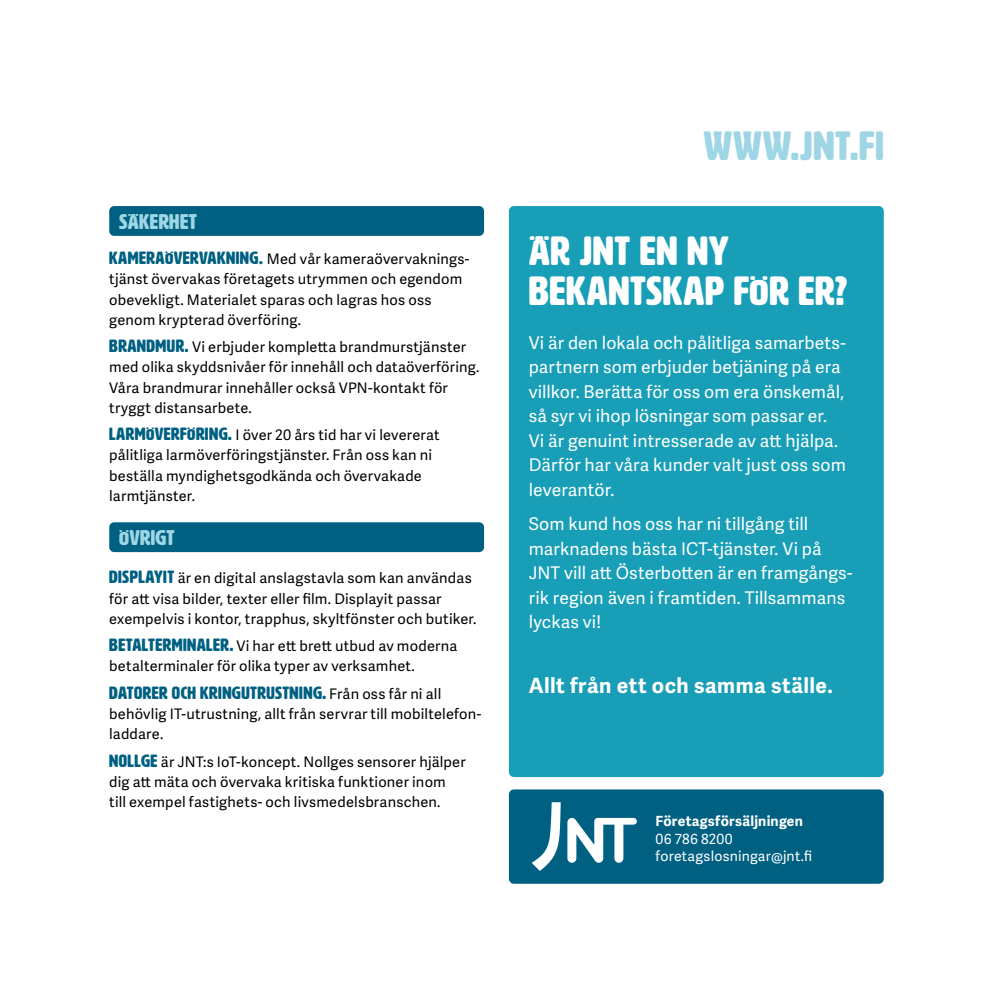
<style>
.page{position:relative;width:993px;height:993px;background:#fff}
.page>*{position:absolute;margin:0;border:0;box-sizing:border-box;transform-origin:0 0}
.t1{font:40.25px/40.2px "HWT Artz";letter-spacing:.015em;color:#fff}
.t2{font:40.25px "HWT Artz";letter-spacing:.025em;color:#9ed6e6}
.t3{font:700 21px "Adelle Sans";letter-spacing:.02em;color:#fff}
.t4{font:21px "HWT Artz";letter-spacing:.02em;color:#9ed6e6}
.t5{font:17.5px/24.5px "Adelle Sans";letter-spacing:.005em;color:#fff}
.t6{font:17.5px "HWT Artz";letter-spacing:.025em;color:#006082}
.t7{font:14.53px/20.1px "Adelle Sans";letter-spacing:.015em;color:#000}
.t8{font:14px/17.5px "Adelle Sans";letter-spacing:.015em;color:#fff}
.t9{font:700 14px "Adelle Sans";letter-spacing:.015em;color:#fff}
.s1{font-family:"HWT Artz";font-size:17.5px;color:#006082}
.s2{font-weight:700;font-size:17.5px;color:#006082}
.s3{font-family:"Adelle Sans";font-size:14.53px;color:#000}
</style>
<div class="page">
<div style="left:109px;top:206px;width:375px;height:30px;background:#006082;border-radius:5px"></div>
<div style="left:109px;top:522px;width:375px;height:30px;background:#006082;border-radius:5px"></div>
<div style="left:508px;top:206px;width:375px;height:570px;background:#189eb7;border-radius:5px"></div>
<div style="left:508px;top:789px;width:375px;height:94px;background:#006082;border-radius:5px"></div>
<svg style="left:567px;top:817px;width:69px;height:45px"></svg>
<svg style="left:531px;top:802px;width:29px;height:68px"></svg>
<h2 class="t4" style="left:119px;top:210px;width:79px">SÄKERHET</h2>
<p class="t7" style="left:109px;top:249px;width:361px"><span class="s1">KAMERAÖVERVAKNING</span><span class="s2">.</span> Med vår kameraövervaknings&shy;tjänst övervakas företagets utrymmen och egendom obevekligt. Materialet sparas och lagras hos oss genom krypterad överföring.</p>
<p class="t7" style="left:109px;top:337px;width:371px"><span class="s1">BRANDMUR.</span> Vi erbjuder kompletta brandmurstjänster med olika skyddsnivåer för innehåll och dataöverföring.<br>Våra brandmurar innehåller också VPN-kontakt för tryggt distansarbete.</p>
<p class="t7" style="left:109px;top:425px;width:332px"><span class="s1">LARMÖVERFÖRING.</span> I över 20 års tid har vi levererat pålitliga larmöverföringstjänster. Från oss kan ni beställa myndighetsgodkända och övervakade larmtjänster.</p>
<h2 class="t4" style="left:119px;top:526px;width:57px">ÖVRIGT</h2>
<p class="t7" style="left:109px;top:568px;width:369px"><span class="s1">DISPLAYIT</span> är en digital anslagstavla som kan användas för att visa bilder, texter eller film. Displayit passar exempelvis i kontor, trapphus, skyltfönster och butiker.</p>
<p class="t7" style="left:109px;top:636px;width:349px"><span class="s1">BETALTERMINALER.</span> Vi har ett brett utbud av moderna betalterminaler för olika typer av verksamhet.</p>
<p class="t6" style="left:109px;top:683px;width:333px">DATORER OCH KRINGUTRUSTNING. <span class="s3">Från oss får ni all</span></p>
<p class="t7" style="left:109px;top:704px;width:373px">behövlig IT-utrustning, allt från servrar till mobiltelefon&shy;laddare.</p>
<p class="t7" style="left:109px;top:752px;width:358px"><span class="s1">NOLLGE</span> är JNT:s IoT-koncept. Nollges sensorer hjälper dig att mäta och övervaka kritiska funktioner inom till exempel fastighets- och livsmedelsbranschen.</p>
<h1 class="t2" style="left:703px;top:125px;width:182px">WWW.JNT.FI</h1>
<h1 class="t1" style="left:528px;top:231px;width:320px">ÄR JNT EN NY<br>BEKANTSKAP FÖR ER?</h1>
<p class="t5" style="left:528px;top:331px;width:318px">Vi är den lokala och pålitliga samarbets-- partnern som erbjuder betjäning på era villkor. Berätta för oss om era önskemål, så syr vi ihop lösningar som passar er.<br>Vi är genuint intresserade av att hjälpa.<br>Därför har våra kunder valt just oss som leverantör.</p>
<p class="t5" style="left:528px;top:512px;width:322px">Som kund hos oss har ni tillgång till marknadens bästa ICT-tjänster. Vi på JNT vill att Österbotten är en framgångs-- rik region även i framtiden. Tillsammans lyckas vi!</p>
<h2 class="t3" style="left:528px;top:672px;width:305px">Allt från ett och samma ställe.</h2>
<p class="t9" style="left:655px;top:812px;width:149px">Företagsförsäljningen</p>
<p class="t8" style="left:655px;top:830px;width:158px">06 786 8200 foretagslosningar@jnt.fi</p>
</div>
